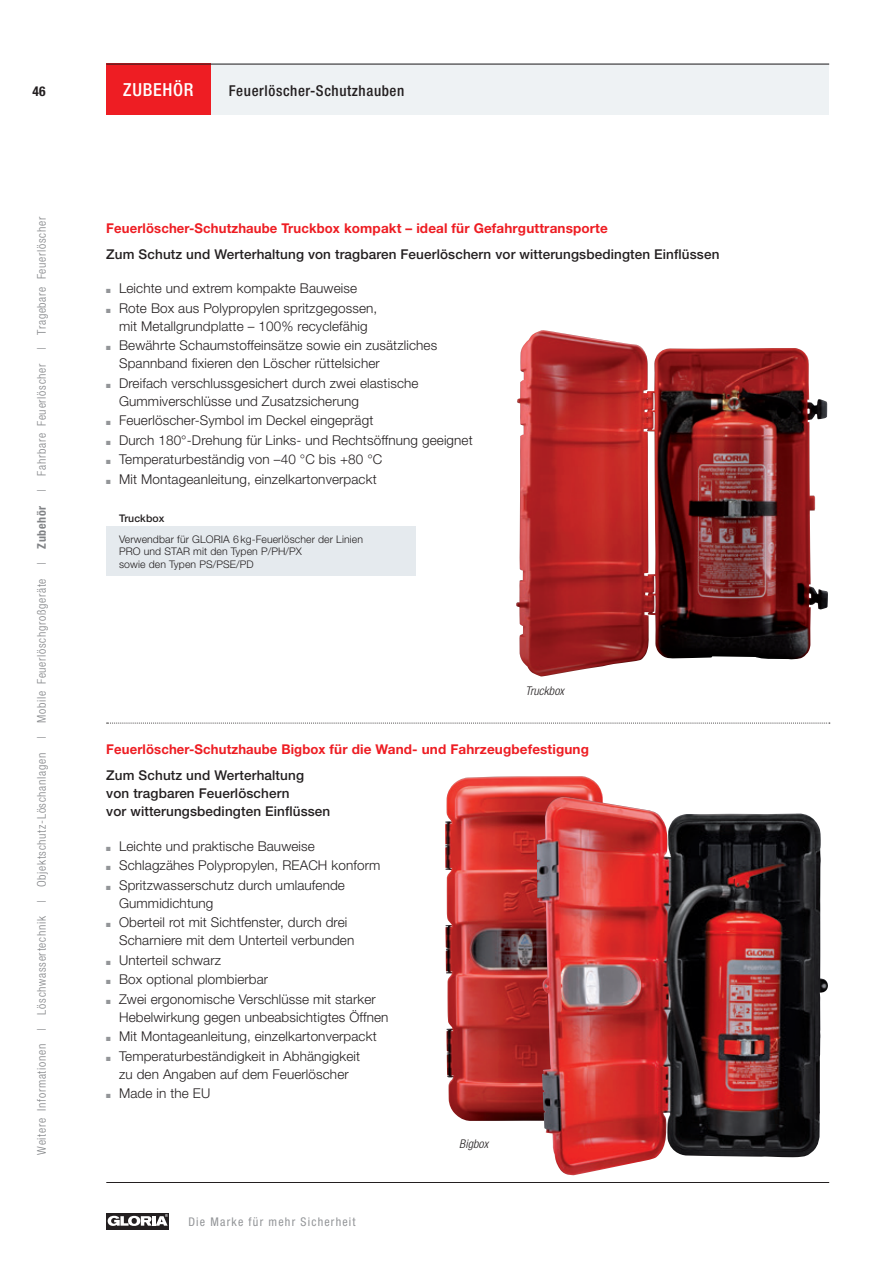
<style>
.page{position:relative;width:893px;height:1263px;background:#fff}
.page>*{position:absolute;margin:0;border:0;box-sizing:border-box;transform-origin:0 0}
.t1{font:18px "Helvetica Neue Cnd AFF 67 Med Cond";letter-spacing:.04em;color:#fff}
.t2{font:15px "Helvetica Neue Cnd AFF 67 Med Cond";letter-spacing:.04em;color:#231f20}
.t3{font:300 13.5px/18px "Helvetica Neue AFF 45";letter-spacing:.01em;color:#231f20}
.t4{font:500 13.5px/18px "Helvetica Neue AFF 65";letter-spacing:.01em;color:#231f20}
.t5{font:700 13.5px "Helvetica Neue AFF 75";letter-spacing:.01em;color:#ee1d23}
.t6{font:13.5px "Helvetica Neue Cnd AFF 77 Bd Cn";color:#231f20}
.t7{font:12px "Helvetica Neue Cnd AFF 47 Lt Cn";letter-spacing:.06em;color:#808285}
.t8{font:12px "Helvetica Neue Cnd AFF 57 Rmn Cond";letter-spacing:.1em;color:#939598}
.t9{font:12px "Helvetica Neue Cnd AFF 47 Lt Cn Obl";letter-spacing:.01em;color:#231f20}
.t10{font:300 10.5px/12.6px "Helvetica Neue AFF 45";letter-spacing:.01em;color:#231f20}
.t11{font:500 10.5px "Helvetica Neue AFF 65";letter-spacing:.01em;color:#231f20}
.s1{font-family:"Helvetica Neue Cnd AFF 77 Bd Cn"}
.s2{color:#939598}
</style>
<div class="page">
<div style="left:106px;top:64px;width:723px;height:51px;background:#eef2f4"></div>
<div style="left:106px;top:1213px;width:63px;height:17px;background:#231f20"></div>
<svg style="left:108px;top:1214px;width:60px;height:12px"></svg>
<hr style="left:106px;top:1182px;width:723px;height:1px;background:#231f20">
<svg style="left:107px;top:723px;width:723px;height:1px"></svg>
<img style="left:516px;top:330px;width:312px;height:346px">
<img style="left:445px;top:776px;width:158px;height:345px">
<img style="left:537px;top:797px;width:291px;height:379px">
<div style="left:106px;top:527px;width:310px;height:49px;background:#e5eaee"></div>
<div style="left:106px;top:64px;width:105px;height:51px;background:#ee1d23"></div>
<hr style="left:106px;top:64px;width:723px;height:1px;background:#231f20">
<p class="t6" style="left:33px;top:83px;width:15px">46</p>
<p class="t7" style="left:35px;top:1154px;width:939px;rotate:-90deg">Weitere Informationen | Löschwassertechnik | Objektschutz-Löschanlagen | Mobile Feuerlöschgroßgeräte | <span class="s1">Zubehör</span> | Fahrbare Feuerlöscher | Tragebare Feuerlöscher</p>
<h1 class="t1" style="left:123px;top:79px;width:72px">ZUBEHÖR</h1>
<p class="t2" style="left:229px;top:81px;width:177px">Feuerlöscher-Schutzhauben</p>
<p class="t5" style="left:106px;top:220px;width:503px">Feuerlöscher-Schutzhaube Truckbox kompakt – ideal für Gefahrguttransporte</p>
<p class="t4" style="left:106px;top:245px;width:615px">Zum Schutz und Werterhaltung von tragbaren Feuerlöschern vor witterungsbedingten Einflüssen</p>
<p class="t3" style="left:106px;top:279px;width:252px"><span class="s2">■</span> Leichte und extrem kompakte Bauweise</p>
<p class="t3" style="left:106px;top:299px;width:272px;text-align:center"><span class="s2">■</span> Rote Box aus Polypropylen spritzgegossen, mit Metallgrundplatte – 100% recyclefähig</p>
<p class="t3" style="left:119px;top:336px;width:320px;text-indent:-13px"><span class="s2">■</span> Bewährte Schaumstoffeinsätze sowie ein zusätzliches<br>Spannband fixieren den Löscher rüttelsicher</p>
<p class="t3" style="left:119px;top:374px;width:301px;text-indent:-13px"><span class="s2">■</span> Dreifach verschlussgesichert durch zwei elastische<br>Gummiverschlüsse und Zusatzsicherung</p>
<p class="t3" style="left:106px;top:411px;width:269px"><span class="s2">■</span> Feuerlöscher-Symbol im Deckel eingeprägt</p>
<p class="t3" style="left:106px;top:431px;width:368px"><span class="s2">■</span> Durch 180°-Drehung für Links- und Rechtsöffnung geeignet</p>
<p class="t3" style="left:106px;top:450px;width:278px"><span class="s2">■</span> Temperaturbeständig von –40 °C bis +80 °C</p>
<p class="t3" style="left:106px;top:470px;width:272px"><span class="s2">■</span> Mit Montageanleitung, einzelkartonverpackt</p>
<p class="t11" style="left:119px;top:511px;width:47px">Truckbox</p>
<p class="t10" style="left:119px;top:532px;width:245px">Verwendbar für GLORIA 6 kg-Feuerlöscher der Linien<br>PRO und STAR mit den Typen P/PH/PX<br>sowie den Typen PS/PSE/PD</p>
<p class="t9" style="left:525px;top:683px;width:40px">Truckbox</p>
<p class="t5" style="left:106px;top:741px;width:484px">Feuerlöscher-Schutzhaube Bigbox für die Wand- und Fahrzeugbefestigung</p>
<p class="t4" style="left:106px;top:766px;width:226px">Zum Schutz und Werterhaltung von tragbaren Feuerlöschern<br>vor witterungsbedingten Einflüssen</p>
<p class="t3" style="left:106px;top:837px;width:210px"><span class="s2">■</span> Leichte und praktische Bauweise</p>
<p class="t3" style="left:106px;top:856px;width:275px"><span class="s2">■</span> Schlagzähes Polypropylen, REACH konform</p>
<p class="t3" style="left:119px;top:876px;width:227px;text-indent:-13px"><span class="s2">■</span> Spritzwasserschutz durch umlaufende<br>Gummidichtung</p>
<p class="t3" style="left:119px;top:913px;width:237px;text-indent:-13px"><span class="s2">■</span> Oberteil rot mit Sichtfenster, durch drei<br>Scharniere mit dem Unterteil verbunden</p>
<p class="t3" style="left:106px;top:951px;width:116px"><span class="s2">■</span> Unterteil schwarz</p>
<p class="t3" style="left:106px;top:970px;width:163px"><span class="s2">■</span> Box optional plombierbar</p>
<p class="t3" style="left:119px;top:990px;width:271px;text-indent:-13px"><span class="s2">■</span> Zwei ergonomische Verschlüsse mit starker<br>Hebelwirkung gegen unbeabsichtigtes Öffnen</p>
<p class="t3" style="left:106px;top:1027px;width:272px"><span class="s2">■</span> Mit Montageanleitung, einzelkartonverpackt</p>
<p class="t3" style="left:106px;top:1047px;width:255px;text-align:center"><span class="s2">■</span> Temperaturbeständigkeit in Abhängigkeit zu den Angaben auf dem Feuerlöscher</p>
<p class="t3" style="left:106px;top:1084px;width:106px"><span class="s2">■</span> Made in the EU</p>
<p class="t8" style="left:188px;top:1214px;width:169px">Die Marke für mehr Sicherheit</p>
<p class="t9" style="left:459px;top:1136px;width:31px">Bigbox</p>
</div>
